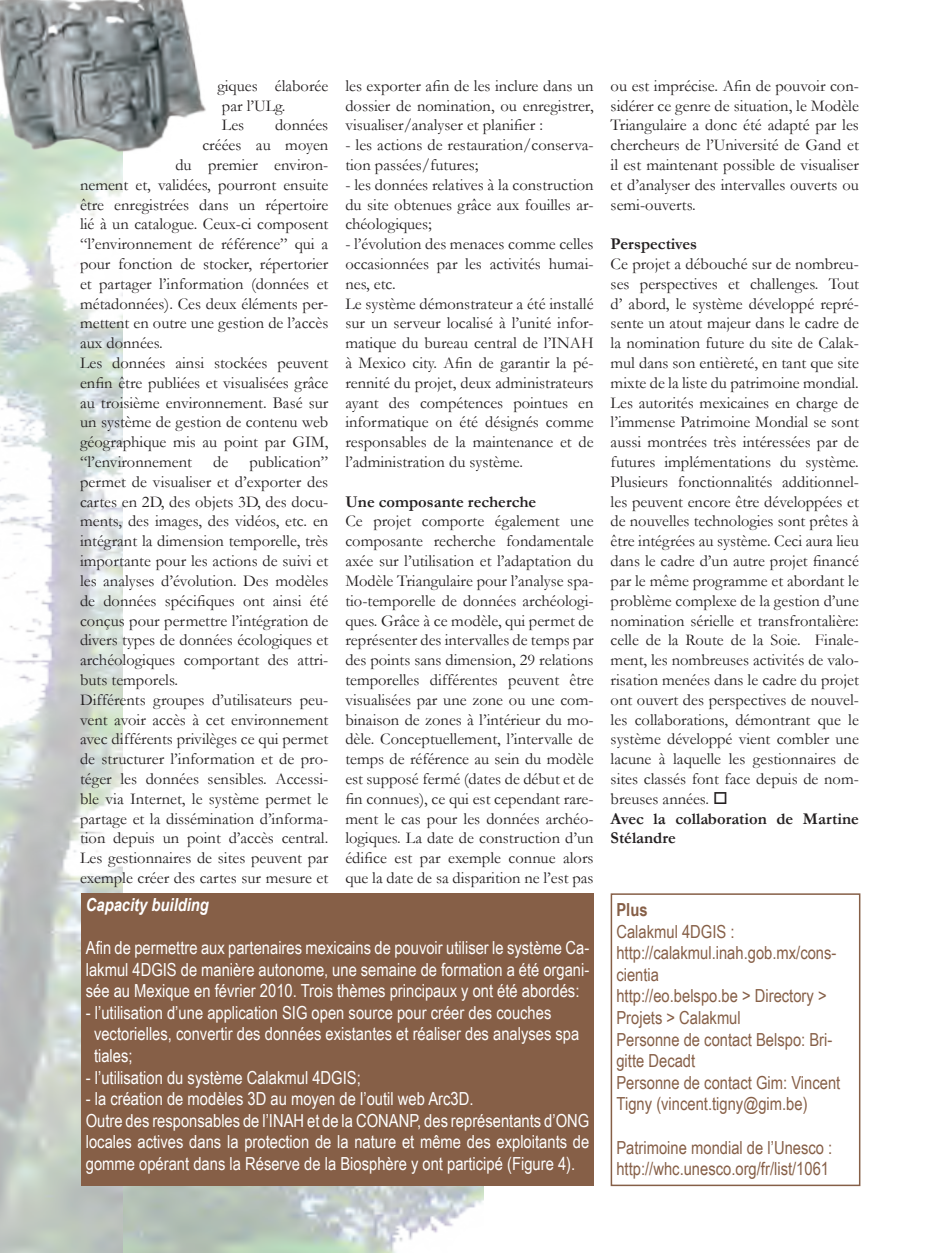
<style>
.page{position:relative;width:939px;height:1253px;background:#fff}
.page>*{position:absolute;margin:0;border:0;box-sizing:border-box;transform-origin:0 0}
.t1{font:18px/21.6px "Arial Narrow";color:#fff}
.t2{font:18px/21.6px "Arial Narrow";color:#865f47}
.t3{font:italic 700 18px "Arial Narrow";color:#fff}
.t4{font:700 18px "Arial Narrow";color:#865f47}
.t5{font:16.5px/19.8px "Garamond";color:#231f20;text-align:justify}
.t6{font:700 16.5px/19.8px "Garamond";color:#231f20}
</style>
<div class="page">
<img style="left:0;top:167px;width:122px;height:1086px">
<div style="left:610px;top:893px;width:250px;height:293px;border:2px solid #865f47"></div>
<img style="left:0;top:0;width:206px;height:167px">
<img style="left:123px;top:1186px;width:360px;height:67px">
<div style="left:81px;top:893px;width:512px;height:293px;background:#865f47"></div>
<p class="t5" style="left:217px;top:75px;width:112px;text-align:left">giques élaborée par l’ULg.<br>Les</p>
<p class="t5" style="left:275px;top:115px;width:55px">données</p>
<p class="t5" style="left:202px;top:135px;width:127px">créées au moyen</p>
<p class="t5" style="left:175px;top:155px;width:154px">du premier environ-</p>
<p class="t5" style="left:80px;top:174px;width:250px">nement et, validées, pourront ensuite</p>
<p class="t5" style="left:80px;top:194px;width:250px">être enregistrées dans un répertoire</p>
<p class="t5" style="left:80px;top:214px;width:250px">lié à un catalogue. Ceux-ci composent</p>
<p class="t5" style="left:80px;top:234px;width:250px">“l’environnement de référence” qui a</p>
<p class="t5" style="left:80px;top:254px;width:250px">pour fonction de stocker, répertorier</p>
<p class="t5" style="left:80px;top:273px;width:250px">et partager l’information (données et</p>
<p class="t5" style="left:80px;top:293px;width:250px">métadonnées). Ces deux éléments per-</p>
<p class="t5" style="left:80px;top:313px;width:250px">mettent en outre une gestion de l’accès</p>
<p class="t5" style="left:80px;top:333px;width:84px">aux données.</p>
<p class="t5" style="left:80px;top:353px;width:250px">Les données ainsi stockées peuvent</p>
<p class="t5" style="left:80px;top:372px;width:250px">enfin être publiées et visualisées grâce</p>
<p class="t5" style="left:80px;top:392px;width:250px">au troisième environnement. Basé sur</p>
<p class="t5" style="left:80px;top:412px;width:250px">un système de gestion de contenu web</p>
<p class="t5" style="left:80px;top:432px;width:250px">géographique mis au point par GIM,</p>
<p class="t5" style="left:80px;top:452px;width:113px">“l’environnement</p>
<p class="t5" style="left:213px;top:452px;width:17px">de</p>
<p class="t5" style="left:80px;top:452px;width:250px;text-align:left;text-indent:169px">publication” permet de visualiser et d’exporter des cartes en 2D, des objets 3D, des docu&shy;ments, des images, des vidéos, etc. en intégrant la dimension temporelle, très importante pour les actions de suivi et les analyses d’évolution. Des modèles de données spécifiques ont ainsi été conçus pour permettre l’intégration de divers types de données écologiques et archéologiques comportant des attri&shy;buts temporels.<br>Différents groupes d’utilisateurs peu&shy;vent avoir accès à cet environnement avec différents privilèges ce qui permet de structurer l’information et de pro&shy;téger les données sensibles. Accessi&shy;ble via Internet, le système permet le partage et la dissémination d’informa&shy;tion depuis un point d’accès central.<br>Les gestionnaires de sites peuvent par exemple créer des cartes sur mesure et</p>
<p class="t5" style="left:345px;top:75px;width:250px">les exporter afin de les inclure dans un dossier de nomination, ou enregistrer, visualiser/analyser et planifier :</p>
<p class="t5" style="left:345px;top:135px;width:250px">- les actions de restauration/conserva&shy;tion passées/futures;</p>
<p class="t5" style="left:345px;top:174px;width:250px">- les données relatives à la construction du site obtenues grâce aux fouilles ar&shy;chéologiques;</p>
<p class="t5" style="left:345px;top:234px;width:250px;text-align:left">- l’évolution des menaces comme celles occasionnées par les activités humai&shy;nes, etc.<br>Le système démonstrateur a été installé sur un serveur localisé à l’unité infor&shy;matique du bureau central de l’INAH à Mexico city. Afin de garantir la pé&shy;rennité du projet, deux administrateurs ayant des compétences pointues en informatique on été désignés comme responsables de la maintenance et de l’administration du système.</p>
<p class="t6" style="left:345px;top:491px;width:192px">Une composante recherche</p>
<p class="t5" style="left:345px;top:511px;width:250px">Ce projet comporte également une composante recherche fondamentale axée sur l’utilisation et l’adaptation du Modèle Triangulaire pour l’analyse spa&shy;tio-temporelle de données archéologi&shy;ques. Grâce à ce modèle, qui permet de représenter des intervalles de temps par des points sans dimension, 29 relations temporelles différentes peuvent être visualisées par une zone ou une com&shy;binaison de zones à l’intérieur du mo&shy;dèle. Conceptuellement, l’intervalle de temps de référence au sein du modèle est supposé fermé (dates de début et de fin connues), ce qui est cependant rare&shy;ment le cas pour les données archéo&shy;logiques. La date de construction d’un édifice est par exemple connue alors que la date de sa disparition ne l’est pas</p>
<p class="t3" style="left:86px;top:894px;width:125px">Capacity building</p>
<p class="t1" style="left:86px;top:937px;width:505px;text-align:justify">Afin de permettre aux partenaires mexicains de pouvoir utiliser le système Ca&shy;lakmul 4DGIS de manière autonome, une semaine de formation a été organi&shy;sée au Mexique en février 2010. Trois thèmes principaux y ont été abordés:</p>
<p class="t1" style="left:94px;top:1001px;width:486px;text-indent:-8px">- l’utilisation d’une application SIG open source pour créer des couches vectorielles, convertir des données existantes et réaliser des analyses spa tiales;</p>
<p class="t1" style="left:86px;top:1066px;width:276px">- l’utilisation du système Calakmul 4DGIS;</p>
<p class="t1" style="left:86px;top:1088px;width:505px">- la création de modèles 3D au moyen de l’outil web Arc3D.<br>Outre des responsables de l’INAH et de la CONANP, des représentants d’ONG locales actives dans la protection de la nature et même des exploitants de gomme opérant dans la Réserve de la Biosphère y ont participé (Figure 4).</p>
<p class="t5" style="left:610px;top:75px;width:250px">ou est imprécise. Afin de pouvoir con&shy;sidérer ce genre de situation, le Modèle Triangulaire a donc été adapté par les chercheurs de l’Université de Gand et il est maintenant possible de visualiser et d’analyser des intervalles ouverts ou semi-ouverts.</p>
<p class="t6" style="left:610px;top:234px;width:88px">Perspectives</p>
<p class="t5" style="left:610px;top:254px;width:250px">Ce projet a débouché sur de nombreu&shy;ses perspectives et challenges. Tout d’ abord, le système développé repré&shy;sente un atout majeur dans le cadre de la nomination future du site de Calak&shy;mul dans son entièreté, en tant que site mixte de la liste du patrimoine mondial.<br>Les autorités mexicaines en charge de l’immense Patrimoine Mondial se sont aussi montrées très intéressées par de futures implémentations du système.<br>Plusieurs fonctionnalités additionnel&shy;les peuvent encore être développées et de nouvelles technologies sont prêtes à être intégrées au système. Ceci aura lieu dans le cadre d’un autre projet financé par le même programme et abordant le problème complexe de la gestion d’une nomination sérielle et transfrontalière: celle de la Route de la Soie. Finale&shy;ment, les nombreuses activités de valo&shy;risation menées dans le cadre du projet ont ouvert des perspectives de nouvel&shy;les collaborations, démontrant que le système développé vient combler une lacune à laquelle les gestionnaires de sites classés font face depuis de nom&shy;breuses années.</p>
<p class="t6" style="left:610px;top:808px;width:250px">Avec la collaboration de Martine<br>Stélandre</p>
<p class="t4" style="left:616px;top:899px;width:33px">Plus</p>
<p class="t2" style="left:616px;top:920px;width:225px">Calakmul 4DGIS : http://calakmul.inah.gob.mx/cons&shy;cientia<br>http://eo.belspo.be &gt; Directory &gt;<br>Projets &gt; Calakmul<br>Personne de contact Belspo: Bri&shy;gitte Decadt<br>Personne de contact Gim: Vincent<br>Tigny (vincent.tigny@gim.be)</p>
<p class="t2" style="left:616px;top:1136px;width:217px">Patrimoine mondial de l’Unesco : http://whc.unesco.org/fr/list/1061</p>
</div>
